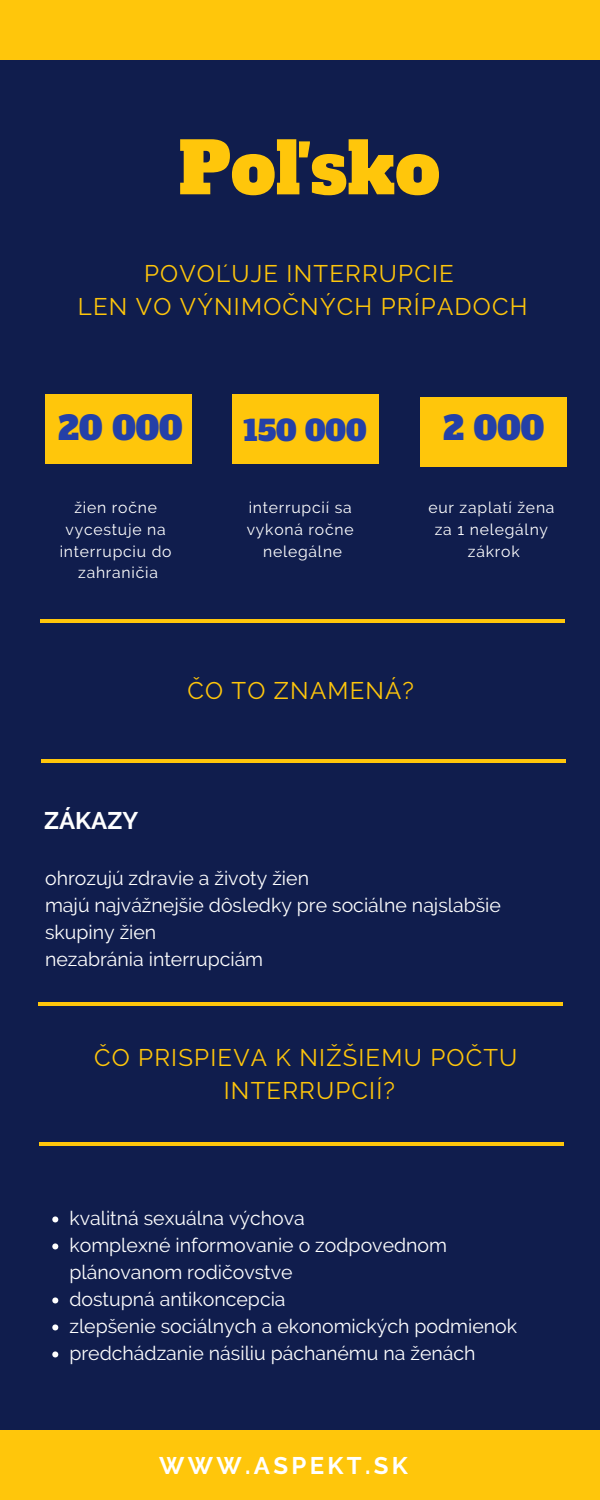
<style>
.page{position:relative;width:600px;height:1500px;background:#fff}
.page>*{position:absolute;margin:0;border:0;box-sizing:border-box;transform-origin:0 0}
.t1{font:70.7px "Alfa Slab One";color:#ffc60b}
.t2{font:32px "Alfa Slab One";color:#2440a7}
.t3{font:28px "Alfa Slab One";color:#2440a7}
.t4{font:24px/33px "Raleway";letter-spacing:.05em;color:#ffc60b;text-align:center}
.t5{font:700 24px "Raleway";letter-spacing:.14em;color:#fff}
.t6{font:19.5px/27px "Raleway";color:#fff}
.t7{font:15.7px/21.8px "Raleway";letter-spacing:.05em;color:#fff;text-align:center}
</style>
<div class="page">
<div style="left:0;top:290px;width:600px;height:919px;background:#101d4d"></div>
<div style="left:232px;top:394px;width:146px;height:70px;background:#ffc60b"></div>
<div style="left:45px;top:394px;width:146px;height:70px;background:#ffc60b"></div>
<div style="left:0;top:127px;width:600px;height:163px;background:#101d4d"></div>
<div style="left:421px;top:397px;width:146px;height:69px;background:#ffc60b"></div>
<hr style="left:40px;top:619px;width:524px;height:4px;background:#ffc60b">
<hr style="left:41px;top:759px;width:524px;height:4px;background:#ffc60b">
<div style="left:0;top:1207px;width:600px;height:293px;background:#101d4d"></div>
<hr style="left:38px;top:1002px;width:524px;height:4px;background:#ffc60b">
<hr style="left:39px;top:1142px;width:525px;height:4px;background:#ffc60b">
<svg style="left:52px;top:1216px;width:6px;height:6px"></svg>
<svg style="left:52px;top:1243px;width:6px;height:6px"></svg>
<svg style="left:52px;top:1297px;width:6px;height:6px"></svg>
<svg style="left:52px;top:1324px;width:6px;height:6px"></svg>
<svg style="left:52px;top:1351px;width:6px;height:6px"></svg>
<div style="left:0;top:1430px;width:600px;height:70px;background:#ffc60b"></div>
<div style="left:0;top:0;width:600px;height:127px;background:#101d4d"></div>
<div style="left:0;top:0;width:600px;height:60px;background:#ffc60b"></div>
<h1 class="t1" style="left:179px;top:121px;width:263px">Poľsko</h1>
<p class="t4" style="left:78px;top:257px;width:451px">POVOĽUJE INTERRUPCIE<br>LEN VO VÝNIMOČNÝCH PRÍPADOCH</p>
<h2 class="t2" style="left:59px;top:407px;width:126px">20 000</h2>
<p class="t7" style="left:60px;top:497px;width:113px">žien ročne vycestuje na interrupciu do zahraničia</p>
<h3 class="t3" style="left:243px;top:412px;width:125px">150 000</h3>
<p class="t7" style="left:247px;top:497px;width:108px">interrupcií sa vykoná ročne nelegálne</p>
<h2 class="t2" style="left:444px;top:407px;width:102px">2 000</h2>
<p class="t7" style="left:428px;top:497px;width:128px">eur zaplatí žena za 1 nelegálny zákrok</p>
<p class="t4" style="left:187px;top:674px;width:228px">ČO TO ZNAMENÁ?</p>
<p class="t5" style="left:44px;top:807px;width:96px">ZÁKAZY</p>
<p class="t6" style="left:45px;top:865px;width:457px">ohrozujú zdravie a životy žien<br>majú najvážnejšie dôsledky pre sociálne najslabšie skupiny žien<br>nezabránia interrupciám</p>
<p class="t4" style="left:94px;top:1041px;width:425px">ČO PRISPIEVA K NIŽŠIEMU POČTU<br>INTERRUPCIÍ?</p>
<p class="t6" style="left:69px;top:1205px;width:449px">kvalitná sexuálna výchova<br>komplexné informovanie o zodpovednom plánovanom rodičovstve<br>dostupná antikoncepcia<br>zlepšenie sociálnych a ekonomických podmienok predchádzanie násiliu páchanému na ženách</p>
<p class="t5" style="left:159px;top:1451px;width:250px">WWW.ASPEKT.SK</p>
</div>
